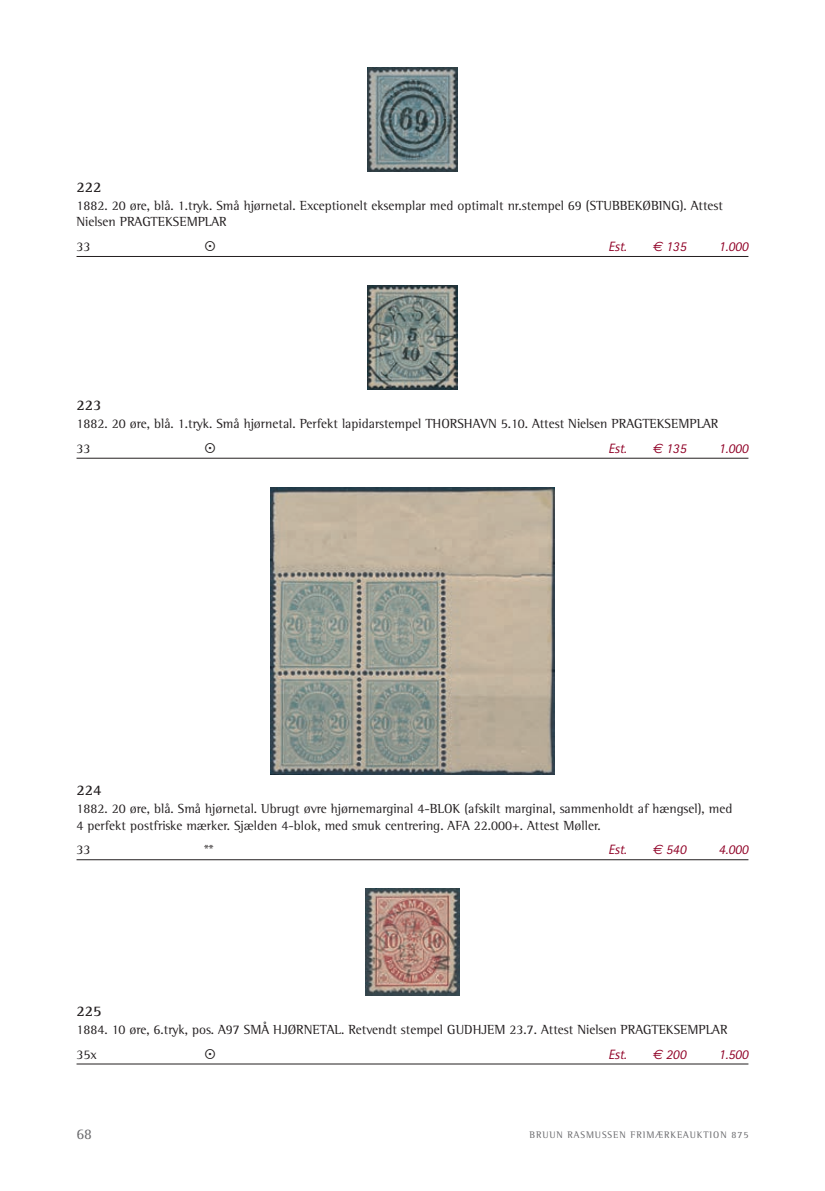
<style>
.page{position:relative;width:825px;height:1191px;background:#fff}
.page>*{position:absolute;margin:0;border:0;box-sizing:border-box;transform-origin:0 0}
.cat_nr{font:700 15px "Rotis Semi Serif";color:#231f20}
.t1{font:15px "Rotis Semi Serif";color:#69696c}
.item_txt{font:13.5px/16.2px "Rotis Semi Serif";color:#231f20}
.pris_lang{font:italic 13.5px "Rotis Sans Serif";color:#900126}
.pris_lang-2{font:13.5px "Rotis Semi Serif";color:#231f20}
.t2{font:9.75px "Rotis Semi Serif";letter-spacing:.095em;color:#69696c}
.s1{font-family:"Euro Sans"}
</style>
<div class="page">
<hr style="left:77px;top:256px;width:671px;height:1px;background:#231f20">
<hr style="left:77px;top:458px;width:671px;height:1px;background:#231f20">
<hr style="left:77px;top:859px;width:671px;height:1px;background:#231f20">
<hr style="left:77px;top:1063px;width:671px;height:1px;background:#231f20">
<img style="left:367px;top:68px;width:90px;height:104px">
<img style="left:367px;top:285px;width:90px;height:104px">
<img style="left:271px;top:487px;width:283px;height:288px">
<img style="left:365px;top:888px;width:94px;height:107px">
<p class="cat_nr" style="left:77px;top:178px;width:27px">222</p>
<p class="item_txt" style="left:77px;top:197px;width:648px">1882. 20 øre, blå. 1.tryk. Små hjørnetal. Exceptionelt eksemplar med optimalt nr.stempel 69 (STUBBEKØBING). Attest<br>Nielsen PRAGTEKSEMPLAR</p>
<p class="pris_lang-2" style="left:77px;top:239px;width:16px">33</p>
<p class="pris_lang" style="left:608px;top:238px;width:20px">Est.</p>
<p class="pris_lang" style="left:652px;top:238px;width:35px"><span class="s1">€</span> 135</p>
<p class="pris_lang" style="left:719px;top:238px;width:31px">1.000</p>
<p class="cat_nr" style="left:77px;top:396px;width:27px">223</p>
<p class="item_txt" style="left:77px;top:415px;width:643px">1882. 20 øre, blå. 1.tryk. Små hjørnetal. Perfekt lapidarstempel THORSHAVN 5.10. Attest Nielsen PRAGTEKSEMPLAR</p>
<p class="pris_lang-2" style="left:77px;top:440px;width:16px">33</p>
<p class="pris_lang" style="left:608px;top:440px;width:20px">Est.</p>
<p class="pris_lang" style="left:652px;top:440px;width:35px"><span class="s1">€</span> 135</p>
<p class="pris_lang" style="left:719px;top:440px;width:31px">1.000</p>
<p class="cat_nr" style="left:77px;top:781px;width:27px">224</p>
<p class="item_txt" style="left:77px;top:800px;width:657px">1882. 20 øre, blå. Små hjørnetal. Ubrugt øvre hjørnemarginal 4-BLOK (afskilt marginal, sammenholdt af hængsel), med<br>4 perfekt postfriske mærker. Sjælden 4-blok, med smuk centrering. AFA 22.000+. Attest Møller.</p>
<p class="pris_lang-2" style="left:77px;top:842px;width:16px">33</p>
<p class="pris_lang-2" style="left:204px;top:842px;width:11px">**</p>
<p class="pris_lang" style="left:608px;top:841px;width:20px">Est.</p>
<p class="pris_lang" style="left:652px;top:841px;width:35px"><span class="s1">€</span> 540</p>
<p class="pris_lang" style="left:719px;top:841px;width:31px">4.000</p>
<p class="cat_nr" style="left:77px;top:1001px;width:27px">225</p>
<p class="item_txt" style="left:77px;top:1021px;width:652px">1884. 10 øre, 6.tryk, pos. A97 SMÅ HJØRNETAL. Retvendt stempel GUDHJEM 23.7. Attest Nielsen PRAGTEKSEMPLAR</p>
<p class="pris_lang-2" style="left:77px;top:1046px;width:22px">35x</p>
<p class="pris_lang" style="left:608px;top:1046px;width:20px">Est.</p>
<p class="pris_lang" style="left:652px;top:1046px;width:35px"><span class="s1">€</span> 200</p>
<p class="pris_lang" style="left:719px;top:1046px;width:31px">1.500</p>
<p class="t1" style="left:77px;top:1124px;width:17px">68</p>
<p class="t2" style="left:529px;top:1129px;width:220px">BRUUN RASMUSSEN FRIMÆRKEAUKTION 875</p>
</div>
